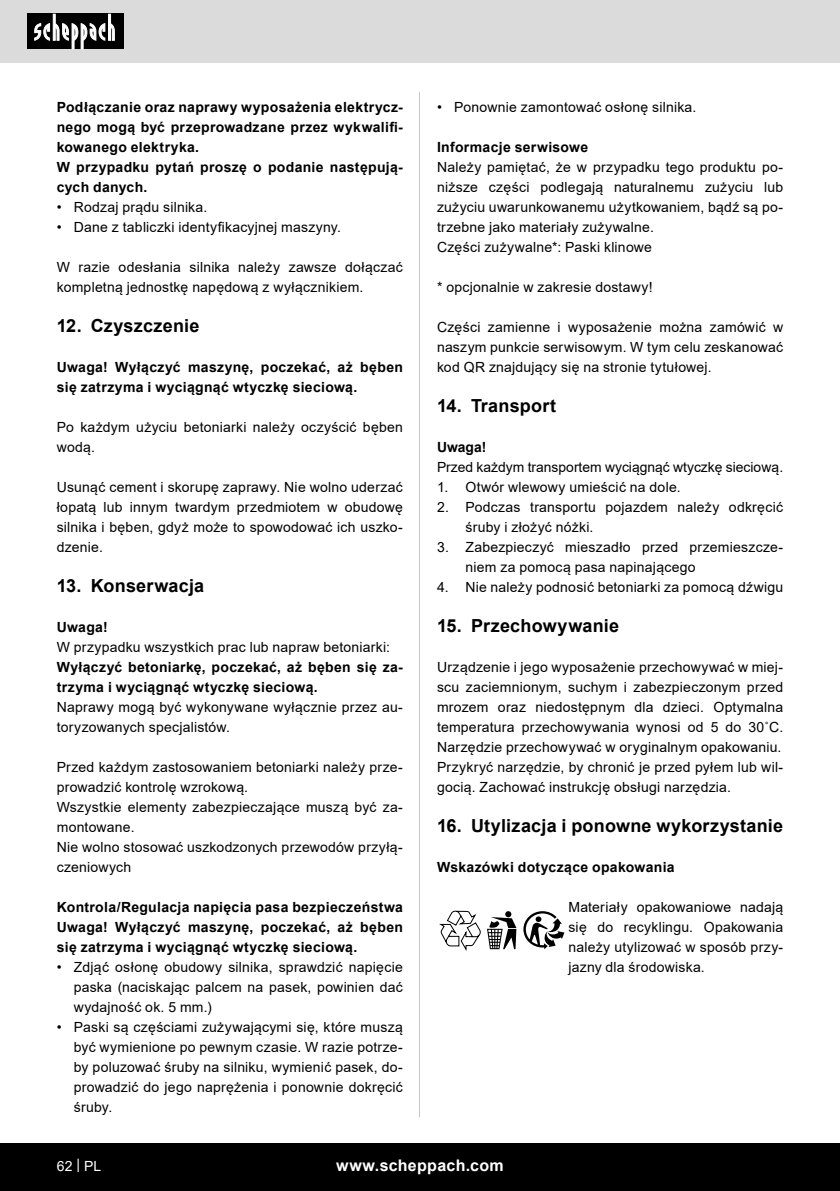
<style>
.page{position:relative;width:840px;height:1191px;background:#fff}
.page>*{position:absolute;margin:0;border:0;box-sizing:border-box;transform-origin:0 0}
.t1{font:700 18px "Arial";letter-spacing:.015em;color:#000}
.t2{font:700 16px "Arial";letter-spacing:.02em;color:#fff}
.Basiseinstellung{font:14px/20px "Arial";letter-spacing:.015em;color:#000}
.Basiseinstellung-2{font:700 14px/20px "Arial";letter-spacing:.02em;color:#000}
.t3{font:14px "Arial";color:#fff}
</style>
<div class="page">
<div style="left:0;top:0;width:839px;height:63px;background:#dbdbdb"></div>
<div style="left:0;top:1143px;width:839px;height:48px;background:#000"></div>
<div style="left:27px;top:14px;width:96px;height:35px;background:#000"></div>
<svg style="left:34px;top:14px;width:81px;height:35px"></svg>
<hr style="left:419px;top:92px;width:1px;height:1025px;background:#c7c7c7">
<svg style="left:487px;top:911px;width:29px;height:38px"></svg>
<svg style="left:523px;top:911px;width:41px;height:38px"></svg>
<svg style="left:439px;top:910px;width:41px;height:41px"></svg>
<p class="Basiseinstellung-2" style="left:57px;top:97px;width:347px;text-align:justify">Podłączanie oraz naprawy wyposażenia elektrycz&shy;nego mogą być przeprowadzane przez wykwalifi&shy;kowanego elektryka.</p>
<p class="Basiseinstellung-2" style="left:57px;top:157px;width:347px">W przypadku pytań proszę o podanie następują&shy;cych danych.</p>
<p class="Basiseinstellung" style="left:57px;top:197px;width:152px">• Rodzaj prądu silnika.</p>
<p class="Basiseinstellung" style="left:57px;top:217px;width:286px">• Dane z tabliczki identyfikacyjnej maszyny.</p>
<p class="Basiseinstellung" style="left:57px;top:257px;width:347px">W razie odesłania silnika należy zawsze dołączać kompletną jednostkę napędową z wyłącznikiem.</p>
<p class="t1" style="left:57px;top:313px;width:144px">12. Czyszczenie</p>
<p class="Basiseinstellung-2" style="left:57px;top:357px;width:347px">Uwaga! Wyłączyć maszynę, poczekać, aż bęben się zatrzyma i wyciągnąć wtyczkę sieciową.</p>
<p class="Basiseinstellung" style="left:57px;top:417px;width:347px">Po każdym użyciu betoniarki należy oczyścić bęben wodą.</p>
<p class="Basiseinstellung" style="left:57px;top:477px;width:347px;text-align:justify">Usunąć cement i skorupę zaprawy. Nie wolno uderzać łopatą lub innym twardym przedmiotem w obudowę silnika i bęben, gdyż może to spowodować ich uszko&shy;dzenie.</p>
<p class="t1" style="left:57px;top:573px;width:149px">13. Konserwacja</p>
<p class="Basiseinstellung-2" style="left:57px;top:617px;width:53px">Uwaga!</p>
<p class="Basiseinstellung" style="left:57px;top:637px;width:335px">W przypadku wszystkich prac lub napraw betoniarki:</p>
<p class="Basiseinstellung-2" style="left:57px;top:657px;width:347px">Wyłączyć betoniarkę, poczekać, aż bęben się za&shy;trzyma i wyciągnąć wtyczkę sieciową.</p>
<p class="Basiseinstellung" style="left:57px;top:697px;width:347px">Naprawy mogą być wykonywane wyłącznie przez au&shy;toryzowanych specjalistów.</p>
<p class="Basiseinstellung" style="left:57px;top:757px;width:347px">Przed każdym zastosowaniem betoniarki należy prze&shy;prowadzić kontrolę wzrokową.</p>
<p class="Basiseinstellung" style="left:57px;top:797px;width:347px">Wszystkie elementy zabezpieczające muszą być za&shy;montowane.</p>
<p class="Basiseinstellung" style="left:57px;top:837px;width:347px">Nie wolno stosować uszkodzonych przewodów przyłą&shy;czeniowych</p>
<p class="Basiseinstellung-2" style="left:57px;top:897px;width:347px">Kontrola/Regulacja napięcia pasa bezpieczeństwa</p>
<p class="Basiseinstellung-2" style="left:57px;top:917px;width:347px">Uwaga! Wyłączyć maszynę, poczekać, aż bęben się zatrzyma i wyciągnąć wtyczkę sieciową.</p>
<p class="Basiseinstellung" style="left:74px;top:957px;width:330px;text-align:justify;text-indent:-17px">• Zdjąć osłonę obudowy silnika, sprawdzić napięcie paska (naciskając palcem na pasek, powinien dać wydajność ok. 5 mm.)</p>
<p class="Basiseinstellung" style="left:74px;top:1017px;width:330px;text-align:justify;text-indent:-17px">• Paski są częściami zużywającymi się, które muszą być wymienione po pewnym czasie. W razie potrze&shy;by poluzować śruby na silniku, wymienić pasek, do&shy;prowadzić do jego naprężenia i ponownie dokręcić śruby.</p>
<p class="Basiseinstellung" style="left:437px;top:97px;width:261px">• Ponownie zamontować osłonę silnika.</p>
<p class="Basiseinstellung-2" style="left:437px;top:137px;width:153px">Informacje serwisowe</p>
<p class="Basiseinstellung" style="left:437px;top:157px;width:347px;text-align:justify">Należy pamiętać, że w przypadku tego produktu po&shy;niższe części podlegają naturalnemu zużyciu lub zużyciu uwarunkowanemu użytkowaniem, bądź są po&shy;trzebne jako materiały zużywalne.</p>
<p class="Basiseinstellung" style="left:437px;top:237px;width:216px">Części zużywalne*: Paski klinowe</p>
<p class="Basiseinstellung" style="left:437px;top:277px;width:217px">* opcjonalnie w zakresie dostawy!</p>
<p class="Basiseinstellung" style="left:437px;top:317px;width:347px;text-align:justify">Części zamienne i wyposażenie można zamówić w naszym punkcie serwisowym. W tym celu zeskanować kod QR znajdujący się na stronie tytułowej.</p>
<p class="t1" style="left:437px;top:393px;width:121px">14. Transport</p>
<p class="Basiseinstellung-2" style="left:437px;top:437px;width:51px">Uwaga!</p>
<p class="Basiseinstellung" style="left:437px;top:457px;width:347px">Przed każdym transportem wyciągnąć wtyczkę sieciową.</p>
<p class="Basiseinstellung" style="left:437px;top:477px;width:245px">1. Otwór wlewowy umieścić na dole.</p>
<p class="Basiseinstellung" style="left:465px;top:497px;width:319px;text-indent:-28px">2. Podczas transportu pojazdem należy odkręcić śruby i złożyć nóżki.</p>
<p class="Basiseinstellung" style="left:465px;top:537px;width:319px;text-indent:-28px">3. Zabezpieczyć mieszadło przed przemieszcze&shy;niem za pomocą pasa napinającego</p>
<p class="Basiseinstellung" style="left:437px;top:577px;width:347px">4. Nie należy podnosić betoniarki za pomocą dźwigu</p>
<p class="t1" style="left:437px;top:613px;width:184px">15. Przechowywanie</p>
<p class="Basiseinstellung" style="left:437px;top:657px;width:347px;text-align:justify">Urządzenie i jego wyposażenie przechowywać w miej&shy;scu zaciemnionym, suchym i zabezpieczonym przed mrozem oraz niedostępnym dla dzieci. Optymalna temperatura przechowywania wynosi od 5 do 30˚C.<br>Narzędzie przechowywać w oryginalnym opakowaniu.</p>
<p class="Basiseinstellung" style="left:437px;top:757px;width:347px">Przykryć narzędzie, by chronić je przed pyłem lub wil&shy;gocią. Zachować instrukcję obsługi narzędzia.</p>
<p class="t1" style="left:437px;top:813px;width:347px">16. Utylizacja i ponowne wykorzystanie</p>
<p class="Basiseinstellung-2" style="left:437px;top:857px;width:239px">Wskazówki dotyczące opakowania</p>
<p class="Basiseinstellung" style="left:568px;top:897px;width:216px;text-align:justify">Materiały opakowaniowe nadają się do recyklingu. Opakowania należy utylizować w sposób przy&shy;jazny dla środowiska.</p>
<p class="t3" style="left:57px;top:1156px;width:46px">62 | PL</p>
<p class="t2" style="left:336px;top:1154px;width:169px">www.scheppach.com</p>
</div>
